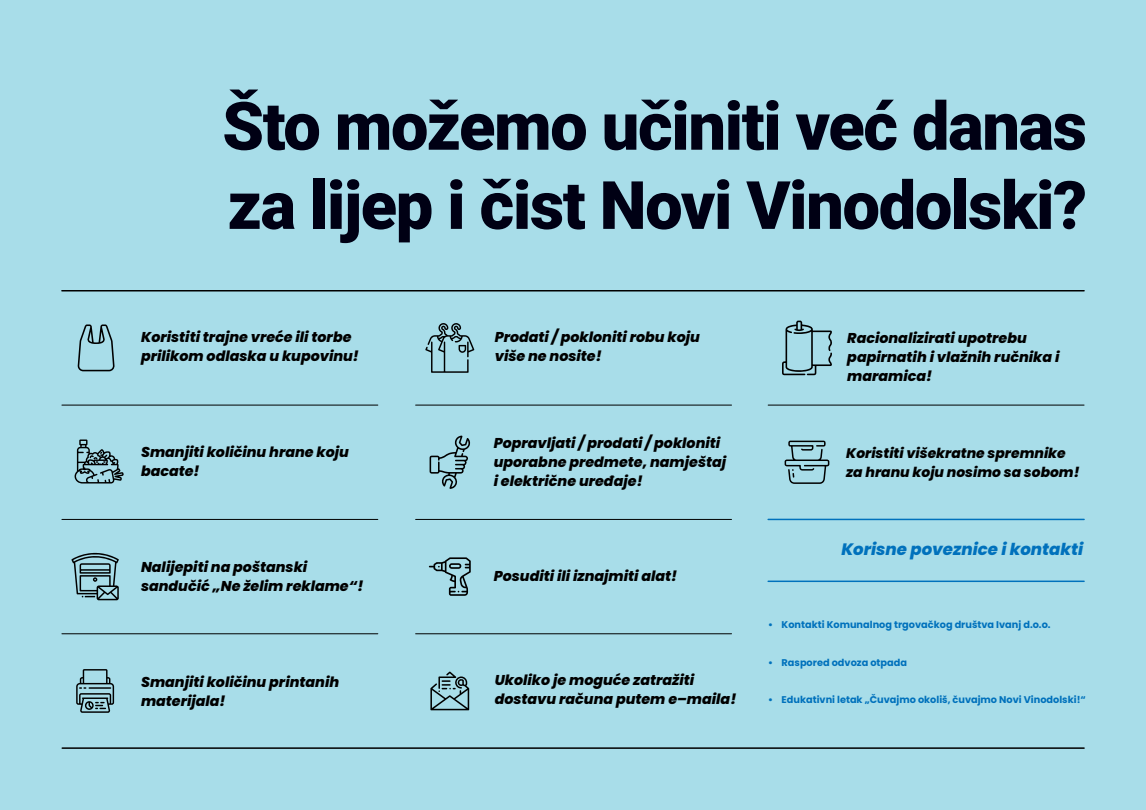
<style>
.page{position:relative;width:1146px;height:810px;background:#a8dde9}
.page>*{position:absolute;margin:0;border:0;box-sizing:border-box;transform-origin:0 0}
.t1{font:900 66.75px/79.1px "Roboto";letter-spacing:-.02em;color:#000014}
.t2{font:italic 800 16.5px "Poppins";color:#0071bc}
.t3{font:italic 800 14.25px/19.1px "Poppins";color:#000}
.t4{font:italic 800 13.88px/19.1px "Poppins";color:#000}
.t5{font:700 9.75px "Poppins";color:#0071bc}
</style>
<div class="page">
<hr style="left:62px;top:290px;width:1022px;height:2px;background:#000">
<hr style="left:62px;top:747px;width:1022px;height:2px;background:#000">
<hr style="left:62px;top:405px;width:316px;height:1px;background:#000">
<hr style="left:62px;top:519px;width:316px;height:1px;background:#000">
<hr style="left:62px;top:633px;width:316px;height:1px;background:#000">
<svg style="left:78px;top:324px;width:37px;height:47px"></svg>
<svg style="left:75px;top:439px;width:49px;height:45px"></svg>
<svg style="left:71px;top:553px;width:48px;height:47px"></svg>
<svg style="left:76px;top:669px;width:38px;height:44px"></svg>
<hr style="left:415px;top:405px;width:316px;height:1px;background:#000">
<hr style="left:415px;top:519px;width:316px;height:1px;background:#000">
<hr style="left:415px;top:633px;width:316px;height:1px;background:#000">
<hr style="left:768px;top:405px;width:316px;height:1px;background:#000">
<svg style="left:425px;top:323px;width:49px;height:50px"></svg>
<svg style="left:429px;top:435px;width:42px;height:54px"></svg>
<svg style="left:429px;top:557px;width:42px;height:39px"></svg>
<svg style="left:430px;top:671px;width:39px;height:39px"></svg>
<svg style="left:782px;top:321px;width:50px;height:54px"></svg>
<svg style="left:784px;top:441px;width:45px;height:43px"></svg>
<hr style="left:768px;top:581px;width:316px;height:1px;background:#0071bc">
<hr style="left:768px;top:519px;width:316px;height:1px;background:#0071bc">
<h1 class="t1" style="left:222px;top:84px;width:866px">Što možemo učiniti već danas za lijep i čist Novi Vinodolski?</h1>
<p class="t3" style="left:141px;top:328px;width:219px">Koristiti trajne vreće ili torbe prilikom odlaska u kupovinu!</p>
<p class="t3" style="left:495px;top:328px;width:207px">Prodati / pokloniti robu koju više ne nosite!</p>
<p class="t3" style="left:847px;top:329px;width:214px">Racionalizirati upotrebu papirnatih i vlažnih ručnika i maramica!</p>
<p class="t3" style="left:141px;top:443px;width:209px">Smanjiti količinu hrane koju bacate!</p>
<p class="t3" style="left:494px;top:433px;width:234px">Popravljati / prodati / pokloniti uporabne predmete, namještaj i električne uređaje!</p>
<p class="t4" style="left:846px;top:443px;width:235px">Koristiti višekratne spremnike za hranu koju nosimo sa sobom!</p>
<p class="t3" style="left:141px;top:557px;width:224px">Nalijepiti na poštanski sandučić „Ne želim reklame“!</p>
<p class="t3" style="left:494px;top:567px;width:185px">Posuditi ili iznajmiti alat!</p>
<p class="t2" style="left:841px;top:539px;width:243px">Korisne poveznice i kontakti</p>
<p class="t3" style="left:141px;top:672px;width:200px">Smanjiti količinu printanih materijala!</p>
<p class="t3" style="left:495px;top:671px;width:243px">Ukoliko je moguće zatražiti dostavu računa putem e–maila!</p>
<p class="t5" style="left:768px;top:619px;width:284px">• Kontakti Komunalnog trgovačkog društva Ivanj d.o.o.</p>
<p class="t5" style="left:768px;top:657px;width:140px">• Raspored odvoza otpada</p>
<p class="t5" style="left:768px;top:694px;width:319px">• Edukativni letak „Čuvajmo okoliš, čuvajmo Novi Vinodolski!“</p>
</div>
